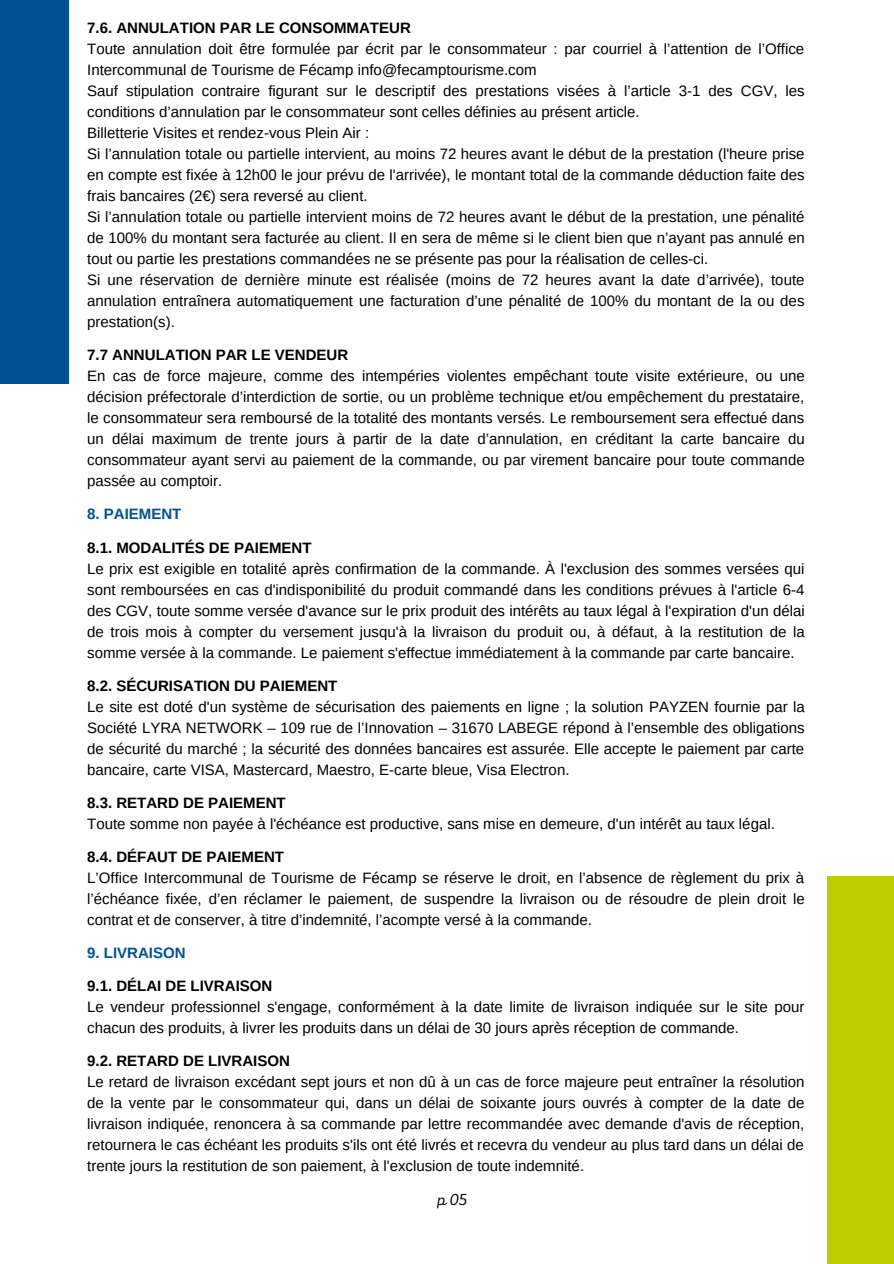
<style>
.page{position:relative;width:894px;height:1264px;background:#fff}
.page>*{position:absolute;margin:0;border:0;box-sizing:border-box;transform-origin:0 0}
.t1{font:16.5px "Mixa";color:#000}
.t2{font:15px/21px "Arimo";color:#000;text-align:justify}
.t3{font:700 15px "Arimo";color:#000}
.t4{font:700 15px "Arimo";color:#005294}
</style>
<div class="page">
<div style="left:827px;top:876px;width:66px;height:387px;background:#bace00"></div>
<div style="left:0;top:0;width:68px;height:384px;background:#005294"></div>
<p class="t3" style="left:87px;top:19px;width:325px">7.6. ANNULATION PAR LE CONSOMMATEUR</p>
<p class="t2" style="left:87px;top:38px;width:718px">Toute annulation doit être formulée par écrit par le consommateur : par courriel à l’attention de l’Office<br>Intercommunal de Tourisme de Fécamp info@fecamptourisme.com</p>
<p class="t2" style="left:87px;top:80px;width:718px">Sauf stipulation contraire figurant sur le descriptif des prestations visées à l’article 3-1 des CGV, les conditions d’annulation par le consommateur sont celles définies au présent article.</p>
<p class="t2" style="left:87px;top:122px;width:283px">Billetterie Visites et rendez-vous Plein Air :</p>
<p class="t2" style="left:87px;top:143px;width:718px">Si l’annulation totale ou partielle intervient, au moins 72 heures avant le début de la prestation (l'heure prise en compte est fixée à 12h00 le jour prévu de l'arrivée), le montant total de la commande déduction faite des frais bancaires (2€) sera reversé au client.</p>
<p class="t2" style="left:87px;top:206px;width:718px">Si l’annulation totale ou partielle intervient moins de 72 heures avant le début de la prestation, une pénalité de 100% du montant sera facturée au client. Il en sera de même si le client bien que n’ayant pas annulé en tout ou partie les prestations commandées ne se présente pas pour la réalisation de celles-ci.</p>
<p class="t2" style="left:87px;top:269px;width:718px">Si une réservation de dernière minute est réalisée (moins de 72 heures avant la date d’arrivée), toute annulation entraînera automatiquement une facturation d’une pénalité de 100% du montant de la ou des prestation(s).</p>
<p class="t3" style="left:87px;top:347px;width:262px">7.7 ANNULATION PAR LE VENDEUR</p>
<p class="t2" style="left:87px;top:365px;width:718px">En cas de force majeure, comme des intempéries violentes empêchant toute visite extérieure, ou une décision préfectorale d’interdiction de sortie, ou un problème technique et/ou empêchement du prestataire, le consommateur sera remboursé de la totalité des montants versés. Le remboursement sera effectué dans un délai maximum de trente jours à partir de la date d’annulation, en créditant la carte bancaire du consommateur ayant servi au paiement de la commande, ou par virement bancaire pour toute commande passée au comptoir.</p>
<p class="t4" style="left:87px;top:506px;width:96px">8. PAIEMENT</p>
<p class="t3" style="left:87px;top:539px;width:226px">8.1. MODALITÉS DE PAIEMENT</p>
<p class="t2" style="left:87px;top:558px;width:718px">Le prix est exigible en totalité après confirmation de la commande. À l'exclusion des sommes versées qui sont remboursées en cas d'indisponibilité du produit commandé dans les conditions prévues à l'article 6-4 des CGV, toute somme versée d'avance sur le prix produit des intérêts au taux légal à l'expiration d'un délai de trois mois à compter du versement jusqu'à la livraison du produit ou, à défaut, à la restitution de la somme versée à la commande. Le paiement s'effectue immédiatement à la commande par carte bancaire.</p>
<p class="t3" style="left:87px;top:677px;width:251px">8.2. SÉCURISATION DU PAIEMENT</p>
<p class="t2" style="left:87px;top:696px;width:719px">Le site est doté d'un système de sécurisation des paiements en ligne ; la solution PAYZEN fournie par la Société LYRA NETWORK – 109 rue de l’Innovation – 31670 LABEGE répond à l’ensemble des obligations de sécurité du marché ; la sécurité des données bancaires est assurée. Elle accepte le paiement par carte bancaire, carte VISA, Mastercard, Maestro, E-carte bleue, Visa Electron.</p>
<p class="t3" style="left:87px;top:794px;width:200px">8.3. RETARD DE PAIEMENT</p>
<p class="t2" style="left:87px;top:813px;width:689px">Toute somme non payée à l'échéance est productive, sans mise en demeure, d'un intérêt au taux légal.</p>
<p class="t3" style="left:87px;top:848px;width:198px">8.4. DÉFAUT DE PAIEMENT</p>
<p class="t2" style="left:87px;top:867px;width:719px">L’Office Intercommunal de Tourisme de Fécamp se réserve le droit, en l’absence de règlement du prix à l’échéance fixée, d’en réclamer le paiement, de suspendre la livraison ou de résoudre de plein droit le contrat et de conserver, à titre d’indemnité, l’acompte versé à la commande.</p>
<p class="t4" style="left:87px;top:944px;width:100px">9. LIVRAISON</p>
<p class="t3" style="left:87px;top:977px;width:186px">9.1. DÉLAI DE LIVRAISON</p>
<p class="t2" style="left:87px;top:996px;width:718px">Le vendeur professionnel s'engage, conformément à la date limite de livraison indiquée sur le site pour chacun des produits, à livrer les produits dans un délai de 30 jours après réception de commande.</p>
<p class="t3" style="left:87px;top:1052px;width:204px">9.2. RETARD DE LIVRAISON</p>
<p class="t2" style="left:87px;top:1071px;width:718px">Le retard de livraison excédant sept jours et non dû à un cas de force majeure peut entraîner la résolution de la vente par le consommateur qui, dans un délai de soixante jours ouvrés à compter de la date de livraison indiquée, renoncera à sa commande par lettre recommandée avec demande d'avis de réception, retournera le cas échéant les produits s'ils ont été livrés et recevra du vendeur au plus tard dans un délai de trente jours la restitution de son paiement, à l'exclusion de toute indemnité.</p>
<p class="t1" style="left:437px;top:1188px;width:31px">p05</p>
</div>
